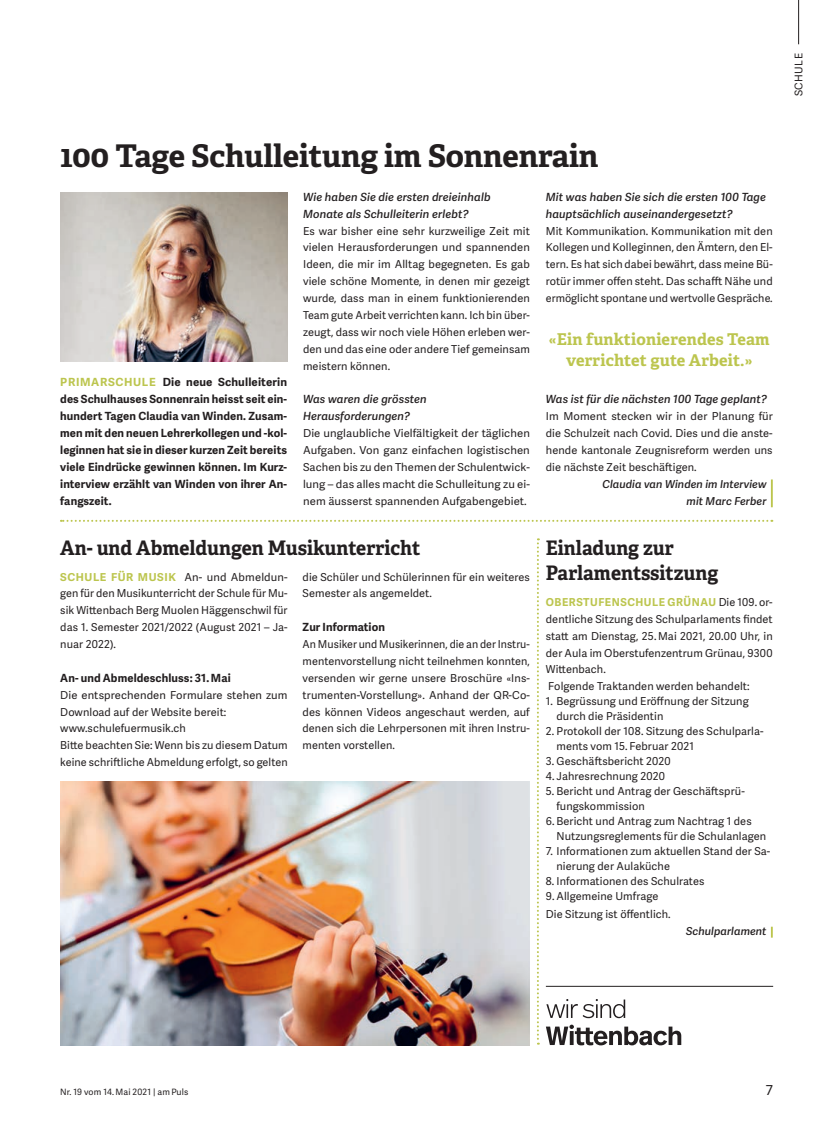
<style>
.page{position:relative;width:833px;height:1134px;background:#fff}
.page>*{position:absolute;margin:0;border:0;box-sizing:border-box;transform-origin:0 0}
._05_Hauptartikel_Tit{font:700 31.25px "Adelle";letter-spacing:-.005em;color:#231f20}
._06_Nebenartikel_Tit{font:700 20px/25px "Adelle";color:#231f20;scale:.96 1}
._05_Hauptartikel_Zit{font:700 16.25px/21.2px "Adelle";letter-spacing:.01em;color:#bcc54e;text-align:center}
.t1{font:13.75px "Adelle Sans";color:#231f20}
._05_Hauptartikel_Lea{font:700 11.25px/16.9px "Adelle Sans";letter-spacing:.01em;color:#231f20;text-align:justify}
._05_Hauptartikel_Int{font:italic 600 11.25px/16.9px "Adelle Sans";letter-spacing:.01em;color:#231f20}
._06_Nebenartikel_Zwi{font:700 11.25px "Adelle Sans";letter-spacing:.01em;color:#231f20}
._05_Hauptartikel_Gru{font:11px/16.9px "Adelle Sans";letter-spacing:.01em;color:#231f20}
._06_Nebenartikel_Gru{font:11px/16.9px "Adelle Sans";letter-spacing:.01em;color:#231f20;text-align:justify}
._05_Hauptartikel_Aut{font:italic 600 11px/16.9px "Adelle Sans";letter-spacing:.005em;color:#231f20;text-align:right}
._06_Nebenartikel_Aut{font:italic 600 11px "Adelle Sans";letter-spacing:.005em;color:#231f20}
.t2{font:10.62px "Adelle Sans";letter-spacing:.04em;color:#231f20}
.t3{font:8.75px "Adelle Sans";letter-spacing:.01em;color:#231f20}
.s1{color:#bcc54e}
.s2{font-weight:700;color:#bcc54e}
</style>
<div class="page">
<hr style="left:798px;top:0;width:1px;height:44px;background:#231f20">
<svg style="left:61px;top:520px;width:711px;height:2px"></svg>
<svg style="left:537px;top:538px;width:2px;height:507px"></svg>
<svg style="left:771px;top:479px;width:1px;height:28px"></svg>
<img style="left:60px;top:192px;width:227px;height:169px">
<svg style="left:546px;top:1025px;width:135px;height:20px"></svg>
<svg style="left:546px;top:999px;width:79px;height:19px"></svg>
<hr style="left:546px;top:986px;width:227px;height:1px;background:#231f20">
<img style="left:60px;top:782px;width:470px;height:263px">
<p class="_05_Hauptartikel_Tit" style="left:60px;top:136px;width:539px">100 Tage Schulleitung im Sonnenrain</p>
<p class="_05_Hauptartikel_Lea" style="left:60px;top:374px;width:228px"><span class="s1">PRIMARSCHULE</span> Die neue Schulleiterin des Schulhauses Sonnenrain heisst seit ein&shy;hundert Tagen Claudia van Winden. Zusam&shy;men mit den neuen Lehrerkollegen und -kol&shy;leginnen hat sie in dieser kurzen Zeit bereits viele Eindrücke gewinnen können. Im Kurz&shy;interview erzählt van Winden von ihrer An&shy;fangszeit.</p>
<p class="_05_Hauptartikel_Int" style="left:303px;top:189px;width:189px">Wie haben Sie die ersten dreieinhalb<br>Monate als Schulleiterin erlebt?</p>
<p class="_05_Hauptartikel_Gru" style="left:303px;top:222px;width:228px;text-align:justify">Es war bisher eine sehr kurzweilige Zeit mit vielen Herausforderungen und spannenden Ideen, die mir im Alltag begegneten. Es gab viele schöne Momente, in denen mir gezeigt wurde, dass man in einem funktionierenden Team gute Arbeit verrichten kann. Ich bin über&shy;zeugt, dass wir noch viele Höhen erleben wer&shy;den und das eine oder andere Tief gemeinsam meistern können.</p>
<p class="_05_Hauptartikel_Int" style="left:303px;top:391px;width:125px">Was waren die grössten<br>Herausforderungen?</p>
<p class="_05_Hauptartikel_Gru" style="left:303px;top:424px;width:228px;text-align:justify">Die unglaubliche Vielfältigkeit der täglichen Aufgaben. Von ganz einfachen logistischen Sachen bis zu den Themen der Schulentwick&shy;lung – das alles macht die Schulleitung zu ei&shy;nem äusserst spannenden Aufgabengebiet.</p>
<p class="_06_Nebenartikel_Tit" style="left:60px;top:536px;width:377px">An- und Abmeldungen Musikunterricht</p>
<p class="_06_Nebenartikel_Gru" style="left:60px;top:568px;width:229px"><span class="s2">SCHULE FÜR MUSIK</span> An- und Abmeldun&shy;gen für den Musikunterricht der Schule für Mu&shy;sik Wittenbach Berg Muolen Häggenschwil für das 1. Semester 2021/2022 (August 2021 – Ja&shy;nuar 2022).</p>
<p class="_06_Nebenartikel_Zwi" style="left:60px;top:669px;width:172px">An- und Abmeldeschluss: 31. Mai</p>
<p class="_06_Nebenartikel_Gru" style="left:60px;top:686px;width:229px">Die entsprechenden Formulare stehen zum<br>Download auf der Website bereit:</p>
<p class="_06_Nebenartikel_Gru" style="left:60px;top:720px;width:127px">www.schulefuermusik.ch</p>
<p class="_06_Nebenartikel_Gru" style="left:60px;top:737px;width:229px">Bitte beachten Sie: Wenn bis zu diesem Datum keine schriftliche Abmeldung erfolgt, so gelten</p>
<p class="_06_Nebenartikel_Gru" style="left:302px;top:568px;width:229px">die Schüler und Schülerinnen für ein weiteres<br>Semester als angemeldet.</p>
<p class="_06_Nebenartikel_Zwi" style="left:302px;top:619px;width:84px">Zur Information</p>
<p class="_06_Nebenartikel_Gru" style="left:302px;top:635px;width:229px">An Musiker und Musikerinnen, die an der Instru&shy;mentenvorstellung nicht teilnehmen konnten, versenden wir gerne unsere Broschüre «Ins&shy;trumenten-Vorstellung». Anhand der QR-Co&shy;des können Videos angeschaut werden, auf denen sich die Lehrpersonen mit ihren Instru&shy;menten vorstellen.</p>
<p class="_05_Hauptartikel_Int" style="left:546px;top:189px;width:221px">Mit was haben Sie sich die ersten 100 Tage hauptsächlich auseinandergesetzt?</p>
<p class="_05_Hauptartikel_Gru" style="left:546px;top:222px;width:228px;text-align:justify">Mit Kommunikation. Kommunikation mit den Kollegen und Kolleginnen, den Ämtern, den El&shy;tern. Es hat sich dabei bewährt, dass meine Bü&shy;rotür immer offen steht. Das schafft Nähe und ermöglicht spontane und wertvolle Gespräche.</p>
<p class="_05_Hauptartikel_Zit" style="left:549px;top:328px;width:222px">«Ein funktionierendes Team verrichtet gute Arbeit.»</p>
<p class="_05_Hauptartikel_Int" style="left:546px;top:391px;width:223px">Was ist für die nächsten 100 Tage geplant?</p>
<p class="_05_Hauptartikel_Gru" style="left:546px;top:407px;width:228px;text-align:justify">Im Moment stecken wir in der Planung für die Schulzeit nach Covid. Dies und die anste&shy;hende kantonale Zeugnisreform werden uns die nächste Zeit beschäftigen.</p>
<p class="_05_Hauptartikel_Aut" style="left:602px;top:476px;width:165px">Claudia van Winden im Interview mit Marc Ferber</p>
<p class="_06_Nebenartikel_Tit" style="left:546px;top:536px;width:181px">Einladung zur<br>Parlamentssitzung</p>
<p class="_06_Nebenartikel_Gru" style="left:546px;top:593px;width:228px"><span class="s2">OBERSTUFENSCHULE GRÜNAU</span> Die 109. or&shy;dentliche Sitzung des Schulparlaments findet statt am Dienstag, 25. Mai 2021, 20.00 Uhr, in der Aula im Oberstufenzentrum Grünau, 9300<br>Wittenbach.</p>
<p class="_06_Nebenartikel_Gru" style="left:548px;top:677px;width:203px">Folgende Traktanden werden behandelt:</p>
<p class="_05_Hauptartikel_Gru" style="left:556px;top:693px;width:194px;line-height:15px;text-indent:-11px">1. Begrüssung und Eröffnung der Sitzung durch die Präsidentin</p>
<p class="_05_Hauptartikel_Gru" style="left:556px;top:723px;width:208px;line-height:15px;text-indent:-11px">2. Protokoll der 108. Sitzung des Schulparla&shy;ments vom 15. Februar 2021</p>
<p class="_05_Hauptartikel_Gru" style="left:546px;top:752px;width:126px">3. Geschäftsbericht 2020</p>
<p class="_05_Hauptartikel_Gru" style="left:546px;top:767px;width:121px">4. Jahresrechnung 2020</p>
<p class="_05_Hauptartikel_Gru" style="left:556px;top:783px;width:190px;line-height:15px;text-indent:-11px">5. Bericht und Antrag der Geschäftsprü&shy;fungskommission</p>
<p class="_05_Hauptartikel_Gru" style="left:556px;top:813px;width:211px;line-height:15px;text-indent:-11px">6. Bericht und Antrag zum Nachtrag 1 des<br>Nutzungsreglements für die Schulanlagen</p>
<p class="_05_Hauptartikel_Gru" style="left:556px;top:843px;width:215px;line-height:15px;text-indent:-11px">7. Informationen zum aktuellen Stand der Sa&shy;nierung der Aulaküche</p>
<p class="_05_Hauptartikel_Gru" style="left:546px;top:872px;width:160px">8. Informationen des Schulrates</p>
<p class="_05_Hauptartikel_Gru" style="left:546px;top:887px;width:114px">9. Allgemeine Umfrage</p>
<p class="_06_Nebenartikel_Gru" style="left:546px;top:905px;width:126px">Die Sitzung ist öffentlich.</p>
<p class="_06_Nebenartikel_Aut" style="left:686px;top:925px;width:82px">Schulparlament</p>
<p class="t2" style="left:791px;top:96px;width:44px;rotate:-90deg">SCHULE</p>
<p class="t3" style="left:60px;top:1085px;width:129px">Nr. 19 vom 14. Mai 2021 | am Puls</p>
<p class="t1" style="left:765px;top:1080px;width:9px">7</p>
</div>
